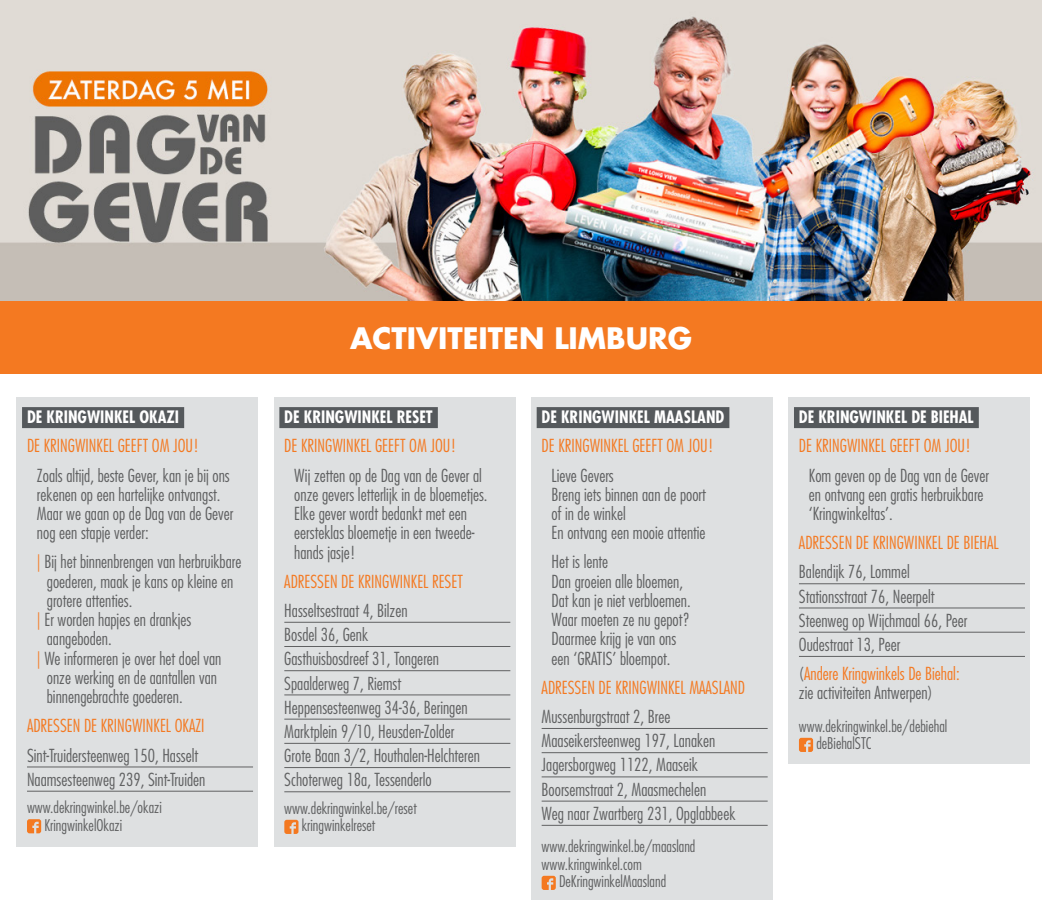
<style>
.page{position:relative;width:1042px;height:909px;background:#fff}
.page>*{position:absolute;margin:0;border:0;box-sizing:border-box;transform-origin:0 0}
.t1{font:700 28.88px "Futura Std";color:#fff}
.t2{font:300 condensed 17.5px/19.2px "Futura Std";color:#606162}
.t3{font:300 condensed 17.5px/19.2px "Futura Std";color:#f47921}
.t4{font:700 condensed 16.62px "Futura Std";color:#fff}
.t5{font:300 condensed 15.75px/17.5px "Futura Std";color:#606162}
.s1{color:#f47921}
.s2{color:#606162}
</style>
<div class="page">
<img style="left:0;top:0;width:1042px;height:301px">
<div style="left:788px;top:397px;width:242px;height:366px;background:#dee0e1"></div>
<div style="left:17px;top:397px;width:241px;height:449px;background:#dee0e1"></div>
<div style="left:22px;top:407px;width:162px;height:21px;background:#55595c"></div>
<hr style="left:27px;top:766px;width:226px;height:1px;background:#606162">
<hr style="left:27px;top:791px;width:226px;height:1px;background:#606162">
<svg style="left:27px;top:819px;width:14px;height:14px"></svg>
<div style="left:274px;top:397px;width:241px;height:449px;background:#dee0e1"></div>
<div style="left:279px;top:407px;width:159px;height:21px;background:#55595c"></div>
<hr style="left:284px;top:622px;width:226px;height:1px;background:#606162">
<hr style="left:284px;top:646px;width:226px;height:1px;background:#606162">
<hr style="left:284px;top:670px;width:226px;height:1px;background:#606162">
<hr style="left:284px;top:694px;width:226px;height:1px;background:#606162">
<hr style="left:284px;top:719px;width:226px;height:1px;background:#606162">
<hr style="left:284px;top:743px;width:226px;height:1px;background:#606162">
<hr style="left:284px;top:767px;width:226px;height:1px;background:#606162">
<hr style="left:284px;top:791px;width:226px;height:1px;background:#606162">
<svg style="left:284px;top:820px;width:14px;height:14px"></svg>
<div style="left:531px;top:397px;width:241px;height:502px;background:#dee0e1"></div>
<div style="left:537px;top:407px;width:192px;height:21px;background:#55595c"></div>
<hr style="left:542px;top:728px;width:225px;height:1px;background:#606162">
<hr style="left:542px;top:752px;width:225px;height:1px;background:#606162">
<hr style="left:542px;top:776px;width:225px;height:1px;background:#606162">
<hr style="left:542px;top:800px;width:225px;height:1px;background:#606162">
<hr style="left:542px;top:825px;width:225px;height:1px;background:#606162">
<svg style="left:542px;top:876px;width:14px;height:14px"></svg>
<div style="left:794px;top:407px;width:185px;height:21px;background:#55595c"></div>
<hr style="left:799px;top:583px;width:226px;height:1px;background:#606162">
<hr style="left:799px;top:607px;width:226px;height:1px;background:#606162">
<hr style="left:799px;top:632px;width:226px;height:1px;background:#606162">
<hr style="left:799px;top:656px;width:226px;height:1px;background:#606162">
<svg style="left:799px;top:738px;width:14px;height:14px"></svg>
<div style="left:0;top:301px;width:1042px;height:72px;background:#f47921"></div>
<p class="t4" style="left:27px;top:407px;width:154px">DE KRINGWINKEL OKAZI</p>
<p class="t3" style="left:27px;top:436px;width:174px">DE KRINGWINKEL GEEFT OM JOU!</p>
<p class="t2" style="left:37px;top:465px;width:198px">Zoals altijd, beste Gever, kan je bij ons rekenen op een hartelijke ontvangst.<br>Maar we gaan op de Dag van de Gever nog een stapje verder:</p>
<p class="t2" style="left:37px;top:552px;width:206px"><span class="s1">|</span> Bij het binnenbrengen van herbruikbare</p>
<p class="t2" style="left:47px;top:571px;width:188px">goederen, maak je kans op kleine en</p>
<p class="t2" style="left:47px;top:591px;width:87px">grotere attenties.</p>
<p class="t2" style="left:37px;top:610px;width:156px"><span class="s1">|</span> Er worden hapjes en drankjes</p>
<p class="t2" style="left:47px;top:629px;width:66px">aangeboden.</p>
<p class="t2" style="left:37px;top:648px;width:186px"><span class="s1">|</span> We informeren je over het doel van</p>
<p class="t2" style="left:47px;top:668px;width:172px">onze werking en de aantallen van</p>
<p class="t2" style="left:47px;top:687px;width:137px">binnengebrachte goederen.</p>
<p class="t3" style="left:27px;top:716px;width:179px">ADRESSEN DE KRINGWINKEL OKAZI</p>
<p class="t2" style="left:27px;top:743px;width:180px;line-height:24.2px">Sint-Truidersteenweg 150, Hasselt<br>Naamsesteenweg 239, Sint-Truiden</p>
<p class="t5" style="left:44px;top:798px;width:119px;text-indent:-17px">www.dekringwinkel.be/okazi<br>KringwinkelOkazi</p>
<h1 class="t1" style="left:350px;top:319px;width:343px">ACTIVITEITEN LIMBURG</h1>
<p class="t4" style="left:284px;top:407px;width:150px">DE KRINGWINKEL RESET</p>
<p class="t3" style="left:284px;top:436px;width:174px">DE KRINGWINKEL GEEFT OM JOU!</p>
<p class="t2" style="left:294px;top:465px;width:195px">Wij zetten op de Dag van de Gever al onze gevers letterlijk in de bloemetjes.<br>Elke gever wordt bedankt met een eersteklas bloemetje in een tweede&shy;hands jasje!</p>
<p class="t3" style="left:284px;top:571px;width:180px">ADRESSEN DE KRINGWINKEL RESET</p>
<p class="t2" style="left:284px;top:598px;width:197px;line-height:24.2px">Hasseltsestraat 4, Bilzen<br>Bosdel 36, Genk<br>Gasthuisbosdreef 31, Tongeren<br>Spaalderweg 7, Riemst<br>Heppensesteenweg 34-36, Beringen<br>Marktplein 9/10, Heusden-Zolder<br>Grote Baan 3/2, Houthalen-Helchteren<br>Schoterweg 18a, Tessenderlo</p>
<p class="t5" style="left:302px;top:799px;width:116px;text-indent:-17px">www.dekringwinkel.be/reset kringwinkelreset</p>
<p class="t4" style="left:542px;top:407px;width:184px">DE KRINGWINKEL MAASLAND</p>
<p class="t3" style="left:542px;top:436px;width:174px">DE KRINGWINKEL GEEFT OM JOU!</p>
<p class="t2" style="left:551px;top:465px;width:156px">Lieve Gevers<br>Breng iets binnen aan de poort of in de winkel<br>En ontvang een mooie attentie</p>
<p class="t2" style="left:551px;top:552px;width:141px">Het is lente<br>Dan groeien alle bloemen,<br>Dat kan je niet verbloemen.<br>Waar moeten ze nu gepot?<br>Daarmee krijg je van ons een ‘GRATIS’ bloempot.</p>
<p class="t3" style="left:542px;top:678px;width:205px">ADRESSEN DE KRINGWINKEL MAASLAND</p>
<p class="t2" style="left:542px;top:704px;width:195px;line-height:24.2px">Mussenburgstraat 2, Bree<br>Maaseikersteenweg 197, Lanaken<br>Jagersborgweg 1122, Maaseik<br>Boorsemstraat 2, Maasmechelen<br>Weg naar Zwartberg 231, Opglabbeek</p>
<p class="t5" style="left:542px;top:838px;width:155px">www.dekringwinkel.be/maasland</p>
<p class="t5" style="left:542px;top:855px;width:102px">www.kringwinkel.com</p>
<p class="t5" style="left:559px;top:873px;width:109px">DeKringwinkelMaasland</p>
<p class="t4" style="left:799px;top:407px;width:176px">DE KRINGWINKEL DE BIEHAL</p>
<p class="t3" style="left:799px;top:436px;width:174px">DE KRINGWINKEL GEEFT OM JOU!</p>
<p class="t2" style="left:809px;top:465px;width:182px">Kom geven op de Dag van de Gever en ontvang een gratis herbruikbare ‘Kringwinkeltas’.</p>
<p class="t3" style="left:799px;top:533px;width:201px">ADRESSEN DE KRINGWINKEL DE BIEHAL</p>
<p class="t2" style="left:799px;top:560px;width:170px;line-height:24.2px">Balendijk 76, Lommel<br>Stationsstraat 76, Neerpelt<br>Steenweg op Wijchmaal 66, Peer<br>Oudestraat 13, Peer</p>
<p class="t3" style="left:799px;top:664px;width:162px"><span class="s2">(</span>Andere Kringwinkels De Biehal: <span class="s2">zie activiteiten Antwerpen)</span></p>
<p class="t5" style="left:816px;top:717px;width:132px;text-indent:-17px">www.dekringwinkel.be/debiehal deBiehalSTC</p>
</div>
